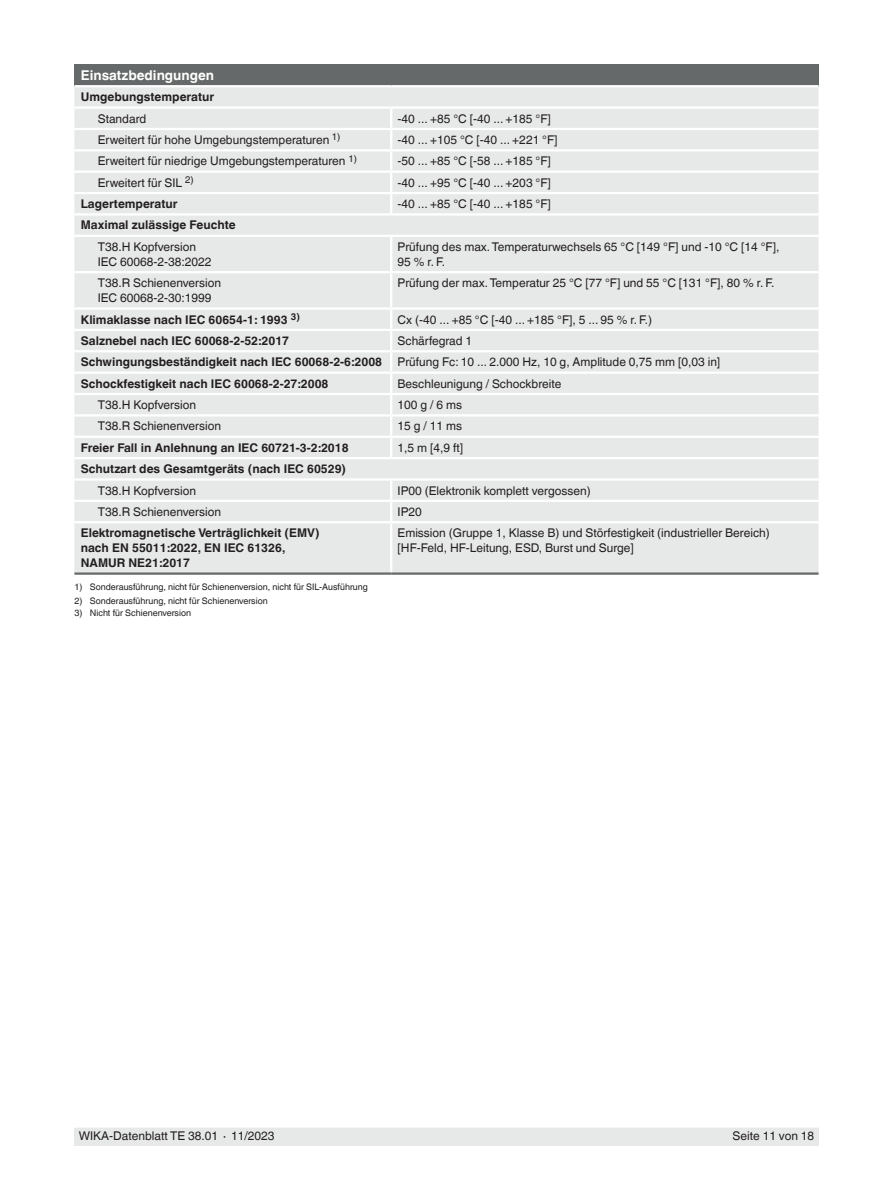
<style>
.page{position:relative;width:893px;height:1188px;background:#fff}
.page>*{position:absolute;margin:0;border:0;box-sizing:border-box;transform-origin:0 0}
.t1{font:700 13.5px "Helvetica World";color:#fff}
.t2{font:12px/15px "Helvetica World";color:#231f20}
.t3{font:700 12px/15px "Helvetica World";color:#231f20}
.t4{font:9px "Helvetica World";color:#231f20}
</style>
<div class="page">
<div style="left:74px;top:1128px;width:745px;height:17px;background:#e7e9e8"></div>
<div style="left:74px;top:64px;width:745px;height:22px;background:#666969"></div>
<div style="left:74px;top:87px;width:745px;height:485px;background:#e7e9e8"></div>
<hr style="left:74px;top:128px;width:317px;height:2px;background:#fff">
<hr style="left:391px;top:128px;width:428px;height:2px;background:#fff">
<svg style="left:390px;top:109px;width:2px;height:40px"></svg>
<hr style="left:74px;top:149px;width:317px;height:2px;background:#fff">
<hr style="left:391px;top:149px;width:428px;height:2px;background:#fff">
<hr style="left:390px;top:151px;width:2px;height:20px;background:#fff">
<hr style="left:74px;top:171px;width:317px;height:2px;background:#fff">
<hr style="left:391px;top:171px;width:428px;height:2px;background:#fff">
<hr style="left:74px;top:192px;width:317px;height:2px;background:#fff">
<hr style="left:391px;top:192px;width:428px;height:2px;background:#fff">
<svg style="left:390px;top:173px;width:2px;height:40px"></svg>
<hr style="left:390px;top:237px;width:2px;height:34px;background:#fff">
<hr style="left:74px;top:271px;width:317px;height:2px;background:#fff">
<hr style="left:391px;top:271px;width:428px;height:2px;background:#fff">
<hr style="left:390px;top:273px;width:2px;height:34px;background:#fff">
<hr style="left:74px;top:307px;width:317px;height:3px;background:#fff">
<hr style="left:391px;top:307px;width:428px;height:3px;background:#fff">
<hr style="left:74px;top:329px;width:317px;height:2px;background:#fff">
<hr style="left:391px;top:329px;width:428px;height:2px;background:#fff">
<svg style="left:390px;top:310px;width:2px;height:40px"></svg>
<hr style="left:74px;top:350px;width:317px;height:2px;background:#fff">
<hr style="left:390px;top:352px;width:2px;height:20px;background:#fff">
<hr style="left:74px;top:372px;width:317px;height:2px;background:#fff">
<hr style="left:391px;top:372px;width:428px;height:2px;background:#fff">
<hr style="left:391px;top:393px;width:428px;height:2px;background:#fff">
<hr style="left:74px;top:414px;width:317px;height:3px;background:#fff">
<hr style="left:391px;top:414px;width:428px;height:3px;background:#fff">
<hr style="left:74px;top:436px;width:317px;height:2px;background:#fff">
<hr style="left:391px;top:436px;width:428px;height:2px;background:#fff">
<hr style="left:74px;top:500px;width:317px;height:2px;background:#fff">
<hr style="left:74px;top:521px;width:317px;height:2px;background:#fff">
<hr style="left:74px;top:106px;width:317px;height:3px;background:#fff">
<hr style="left:391px;top:106px;width:428px;height:3px;background:#fff">
<hr style="left:391px;top:350px;width:428px;height:2px;background:#fff">
<svg style="left:390px;top:374px;width:2px;height:83px"></svg>
<hr style="left:391px;top:521px;width:428px;height:2px;background:#fff">
<hr style="left:390px;top:523px;width:2px;height:49px;background:#fff">
<hr style="left:74px;top:85px;width:317px;height:2px;background:#fff">
<hr style="left:391px;top:85px;width:428px;height:2px;background:#fff">
<hr style="left:391px;top:478px;width:428px;height:3px;background:#fff">
<svg style="left:390px;top:481px;width:2px;height:40px"></svg>
<hr style="left:391px;top:500px;width:428px;height:2px;background:#fff">
<hr style="left:74px;top:213px;width:317px;height:3px;background:#fff">
<hr style="left:391px;top:213px;width:428px;height:3px;background:#fff">
<hr style="left:74px;top:235px;width:317px;height:2px;background:#fff">
<hr style="left:391px;top:235px;width:428px;height:2px;background:#fff">
<hr style="left:74px;top:572px;width:317px;height:3px;background:#666969">
<hr style="left:391px;top:572px;width:428px;height:3px;background:#666969">
<hr style="left:74px;top:393px;width:317px;height:2px;background:#fff">
<hr style="left:74px;top:457px;width:317px;height:2px;background:#fff">
<hr style="left:391px;top:457px;width:428px;height:2px;background:#fff">
<hr style="left:74px;top:478px;width:317px;height:3px;background:#fff">
<p class="t1" style="left:81px;top:67px;width:135px">Einsatzbedingungen</p>
<p class="t3" style="left:81px;top:90px;width:135px">Umgebungstemperatur</p>
<p class="t2" style="left:98px;top:111px;width:50px">Standard</p>
<p class="t2" style="left:398px;top:111px;width:155px">-40 ... +85 °C [-40 ... +185 °F]</p>
<p class="t2" style="left:98px;top:132px;width:244px">Erweitert für hohe Umgebungstemperaturen <sup>1)</sup></p>
<p class="t2" style="left:398px;top:132px;width:161px">-40 ... +105 °C [-40 ... +221 °F]</p>
<p class="t2" style="left:98px;top:154px;width:261px">Erweitert für niedrige Umgebungstemperaturen <sup>1)</sup></p>
<p class="t2" style="left:398px;top:154px;width:155px">-50 ... +85 °C [-58 ... +185 °F]</p>
<p class="t2" style="left:98px;top:175px;width:97px">Erweitert für SIL <sup>2)</sup></p>
<p class="t2" style="left:398px;top:175px;width:155px">-40 ... +95 °C [-40 ... +203 °F]</p>
<p class="t3" style="left:81px;top:196px;width:98px">Lagertemperatur</p>
<p class="t2" style="left:398px;top:196px;width:155px">-40 ... +85 °C [-40 ... +185 °F]</p>
<p class="t3" style="left:81px;top:218px;width:156px">Maximal zulässige Feuchte</p>
<p class="t2" style="left:98px;top:239px;width:115px">T38.H Kopfversion<br>IEC 60068-2-38:2022</p>
<p class="t2" style="left:398px;top:239px;width:383px">Prüfung des max. Temperaturwechsels 65 °C [149 °F] und -10 °C [14 °F],<br>95 % r. F.</p>
<p class="t2" style="left:98px;top:276px;width:125px">T38.R Schienenversion<br>IEC 60068-2-30:1999</p>
<p class="t2" style="left:398px;top:276px;width:378px">Prüfung der max. Temperatur 25 °C [77 °F] und 55 °C [131 °F], 80 % r. F.</p>
<p class="t3" style="left:81px;top:312px;width:221px">Klimaklasse nach IEC 60654-1: 1993 <sup>3)</sup></p>
<p class="t2" style="left:398px;top:312px;width:256px">Cx (-40 ... +85 °C [-40 ... +185 °F], 5 ... 95 % r. F.)</p>
<p class="t3" style="left:81px;top:333px;width:210px">Salznebel nach IEC 60068-2-52:2017</p>
<p class="t2" style="left:398px;top:333px;width:76px">Schärfegrad 1</p>
<p class="t3" style="left:81px;top:355px;width:303px">Schwingungsbeständigkeit nach IEC 60068-2-6:2008</p>
<p class="t2" style="left:398px;top:355px;width:324px">Prüfung Fc: 10 ... 2.000 Hz, 10 g, Amplitude 0,75 mm [0,03 in]</p>
<p class="t3" style="left:81px;top:376px;width:249px">Schockfestigkeit nach IEC 60068-2-27:2008</p>
<p class="t2" style="left:398px;top:376px;width:165px">Beschleunigung / Schockbreite</p>
<p class="t2" style="left:98px;top:397px;width:100px">T38.H Kopfversion</p>
<p class="t2" style="left:398px;top:397px;width:66px">100 g / 6 ms</p>
<p class="t2" style="left:98px;top:419px;width:125px">T38.R Schienenversion</p>
<p class="t2" style="left:398px;top:419px;width:66px">15 g / 11 ms</p>
<p class="t3" style="left:81px;top:440px;width:269px">Freier Fall in Anlehnung an IEC 60721-3-2:2018</p>
<p class="t2" style="left:398px;top:440px;width:67px">1,5 m [4,9 ft]</p>
<p class="t3" style="left:81px;top:462px;width:267px">Schutzart des Gesamtgeräts (nach IEC 60529)</p>
<p class="t2" style="left:98px;top:483px;width:100px">T38.H Kopfversion</p>
<p class="t2" style="left:398px;top:483px;width:195px">IP00 (Elektronik komplett vergossen)</p>
<p class="t2" style="left:98px;top:504px;width:125px">T38.R Schienenversion</p>
<p class="t2" style="left:398px;top:504px;width:26px">IP20</p>
<p class="t3" style="left:81px;top:526px;width:240px">Elektromagnetische Verträglichkeit (EMV) nach EN 55011:2022, EN IEC 61326,<br>NAMUR NE21:2017</p>
<p class="t2" style="left:398px;top:526px;width:374px">Emission (Gruppe 1, Klasse B) und Störfestigkeit (industrieller Bereich) [HF-Feld, HF-Leitung, ESD, Burst und Surge]</p>
<p class="t4" style="left:74px;top:582px;width:295px">1) Sonderausführung, nicht für Schienenversion, nicht für SIL-Ausführung</p>
<p class="t4" style="left:74px;top:595px;width:195px">2) Sonderausführung, nicht für Schienenversion</p>
<p class="t4" style="left:74px;top:608px;width:118px">3) Nicht für Schienenversion</p>
<p class="t2" style="left:79px;top:1129px;width:197px">WIKA-Datenblatt TE 38.01 ∙ 11/2023</p>
<p class="t2" style="left:732px;top:1129px;width:83px">Seite 11 von 18</p>
</div>
